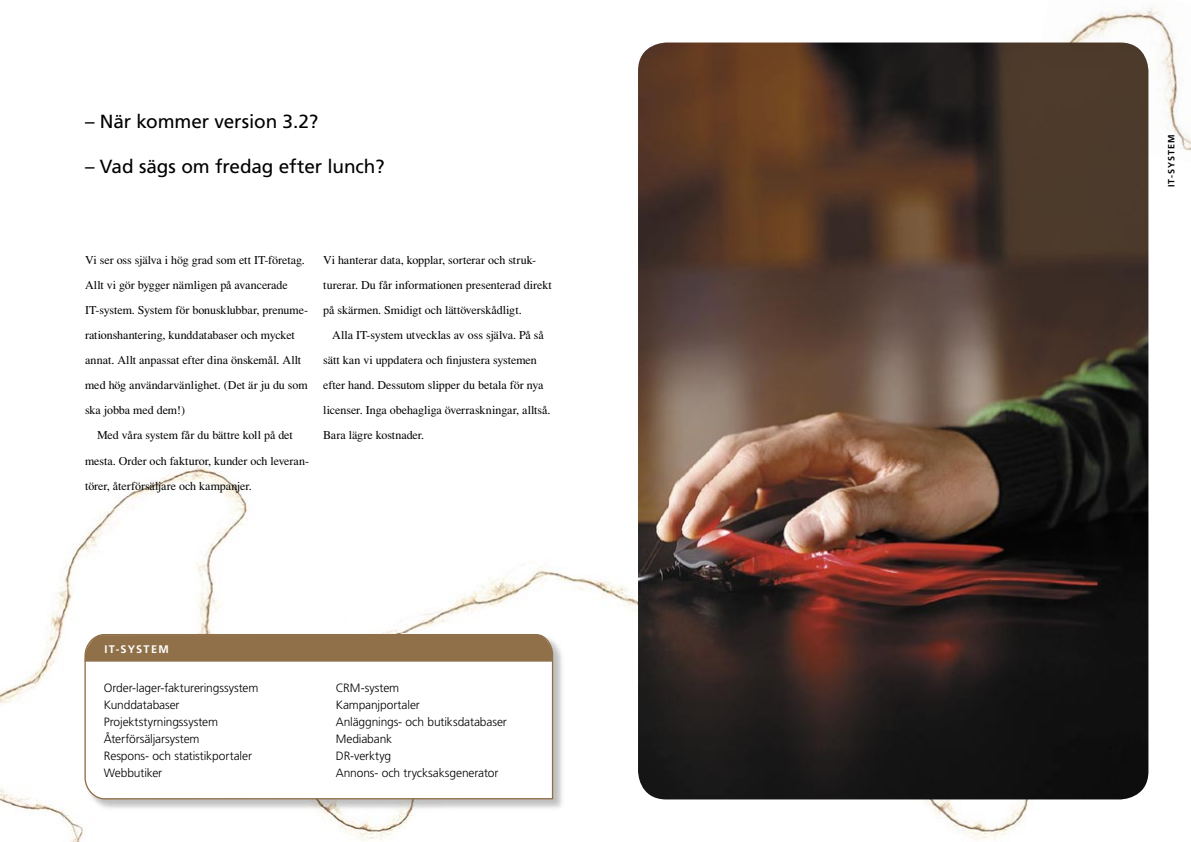
<style>
.page{position:relative;width:1191px;height:842px;background:#fff}
.page>*{position:absolute;margin:0;border:0;box-sizing:border-box;transform-origin:0 0}
.t1{font:19px "Frutiger";letter-spacing:-.005em;color:#000}
.t2{font:12px/25px "Times";letter-spacing:-.005em;color:#000}
.t3{font:300 12px/17px "Frutiger";letter-spacing:-.01em;color:#000}
.t4{font:700 11px "Frutiger";letter-spacing:.115em;color:#fff}
.t5{font:700 9px "Frutiger";letter-spacing:.11em;color:#000}
</style>
<div class="page">
<img style="left:1022px;top:5px;width:169px;height:167px">
<img style="left:0;top:463px;width:638px;height:379px">
<img style="left:84px;top:633px;width:482px;height:179px">
<svg style="left:84px;top:634px;width:469px;height:165px"></svg>
<div style="left:84px;top:635px;width:468px;height:27px;background:#907049"></div>
<img style="left:819px;top:799px;width:305px;height:40px">
<img style="left:638px;top:43px;width:510px;height:756px">
<h1 class="t1" style="left:85px;top:110px;width:235px">– När kommer version 3.2?</h1>
<h1 class="t1" style="left:85px;top:155px;width:301px">– Vad sägs om fredag efter lunch?</h1>
<p class="t2" style="left:85px;top:248px;width:225px">Vi ser oss själva i hög grad som ett IT-företag.<br>Allt vi gör bygger nämligen på avancerade IT-system. System för bonusklubbar, prenume&shy;rationshantering, kunddatabaser och mycket annat. Allt anpassat efter dina önskemål. Allt med hög användarvänlighet. (Det är ju du som ska jobba med dem!)</p>
<p class="t2" style="left:85px;top:423px;width:225px;text-indent:12px">Med våra system får du bättre koll på det mesta. Order och fakturor, kunder och leveran&shy;törer, återförsäljare och kampanjer.</p>
<p class="t2" style="left:323px;top:248px;width:230px">Vi hanterar data, kopplar, sorterar och struk&shy;turerar. Du får informationen presenterad direkt på skärmen. Smidigt och lättöverskådligt.</p>
<p class="t2" style="left:323px;top:323px;width:229px;text-indent:9px">Alla IT-system utvecklas av oss själva. På så sätt kan vi uppdatera och finjustera systemen efter hand. Dessutom slipper du betala för nya licenser. Inga obehagliga överraskningar, alltså.<br>Bara lägre kostnader.</p>
<p class="t4" style="left:104px;top:643px;width:66px">IT-SYSTEM</p>
<p class="t3" style="left:104px;top:679px;width:156px">Order-lager-faktureringssystem<br>Kunddatabaser<br>Projektstyrningssystem<br>Återförsäljarsystem<br>Respons- och statistikportaler<br>Webbutiker</p>
<p class="t3" style="left:336px;top:679px;width:173px">CRM-system<br>Kampanjportaler<br>Anläggnings- och butiksdatabaser<br>Mediabank<br>DR-verktyg<br>Annons- och trycksaksgenerator</p>
<p class="t5" style="left:1166px;top:187px;width:54px;rotate:-90deg">IT-SYSTEM</p>
</div>
